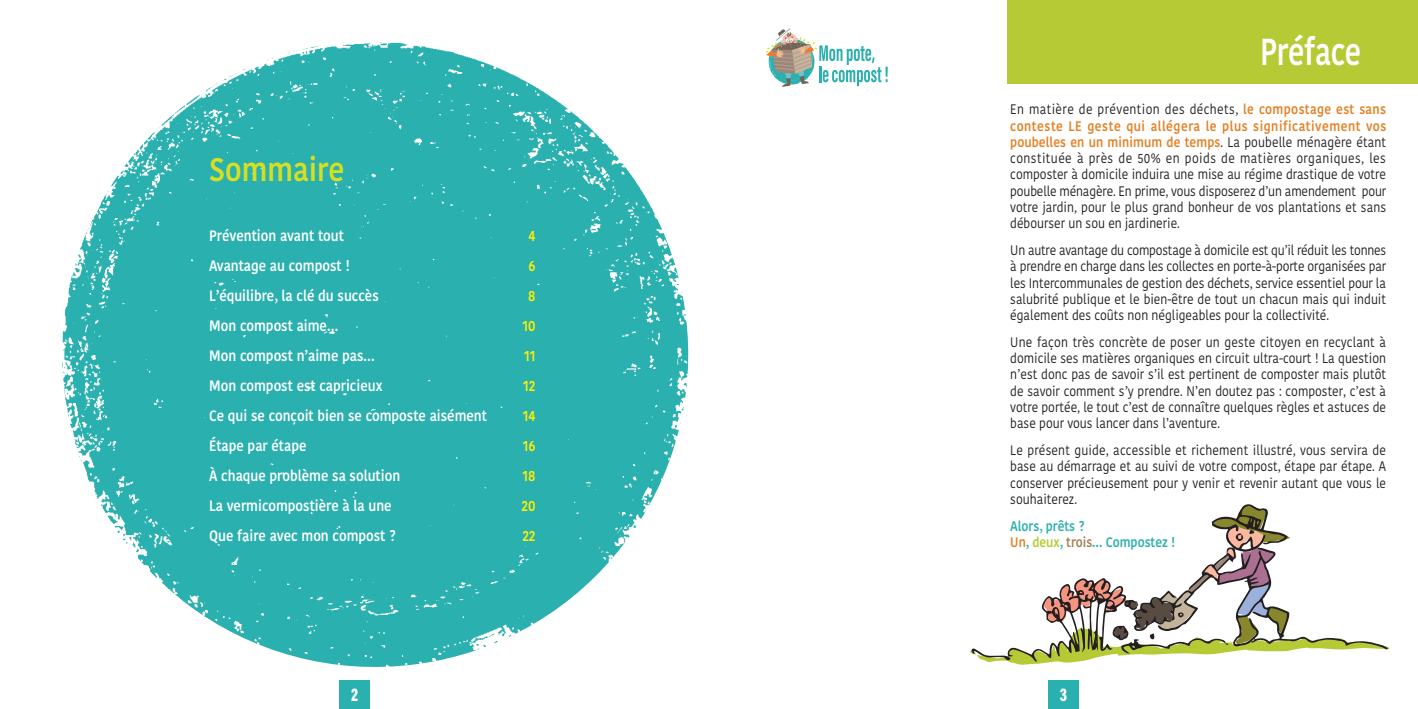
<style>
.page{position:relative;width:1418px;height:709px;background:#fff}
.page>*{position:absolute;margin:0;border:0;box-sizing:border-box;transform-origin:0 0}
.t1{font:600 37.5px "Kohinoor Bangla";letter-spacing:-.01em;color:#fff;scale:.78 1}
.t2{font:600 32.5px "Kohinoor Bangla";color:#d6df21;scale:.88 1}
.t3{font:900 18.75px "Acumin Pro Cond";color:#fff;scale:.86 1}
.t4{font:600 15px "Kohinoor Bangla";color:#fff;scale:.88 1}
.t5{font:600 15px "Kohinoor Bangla";color:#fff101;scale:.88 1}
.t6{font:13.75px/16.2px "Kohinoor Bangla";color:#231f20;text-align:justify;scale:.88 1}
.t7{font:600 13.75px/16.2px "Kohinoor Bangla";color:#2ab0ae;scale:.88 1}
.s1{font-weight:600;color:#e48023}
.s2{color:#e48023}
.s3{color:#b5ca34}
.s4{color:#9f8155}
</style>
<div class="page">
<img style="left:62px;top:42px;width:626px;height:625px">
<div style="left:1007px;top:0;width:410px;height:83px;background:#b5ca34"></div>
<svg style="left:765px;top:28px;width:122px;height:59px"></svg>
<div style="left:339px;top:680px;width:30px;height:29px;background:#2ab0ae"></div>
<div style="left:1048px;top:680px;width:30px;height:29px;background:#2ab0ae"></div>
<svg style="left:969px;top:504px;width:420px;height:161px"></svg>
<h2 class="t2" style="left:209px;top:143px;width:155px">Sommaire</h2>
<p class="t4" style="left:209px;top:223px;width:155px">Prévention avant tout</p>
<p class="t5" style="left:528px;top:223px;width:9px">4</p>
<p class="t4" style="left:209px;top:253px;width:161px">Avantage au compost !</p>
<p class="t5" style="left:528px;top:253px;width:9px">6</p>
<p class="t4" style="left:209px;top:283px;width:194px">L’équilibre, la clé du succès</p>
<p class="t5" style="left:528px;top:283px;width:10px">8</p>
<p class="t4" style="left:209px;top:313px;width:148px">Mon compost aime…</p>
<p class="t5" style="left:522px;top:313px;width:16px">10</p>
<p class="t4" style="left:209px;top:343px;width:190px">Mon compost n’aime pas…</p>
<p class="t5" style="left:524px;top:343px;width:15px">11</p>
<p class="t4" style="left:209px;top:373px;width:198px">Mon compost est capricieux</p>
<p class="t5" style="left:523px;top:373px;width:16px">12</p>
<p class="t4" style="left:209px;top:403px;width:317px">Ce qui se conçoit bien se composte aisément</p>
<p class="t5" style="left:523px;top:403px;width:16px">14</p>
<p class="t4" style="left:209px;top:433px;width:112px">Étape par étape</p>
<p class="t5" style="left:523px;top:433px;width:16px">16</p>
<p class="t4" style="left:209px;top:463px;width:219px">À chaque problème sa solution</p>
<p class="t5" style="left:522px;top:463px;width:16px">18</p>
<p class="t4" style="left:209px;top:493px;width:209px">La vermicompostière à la une</p>
<p class="t5" style="left:521px;top:493px;width:17px">20</p>
<p class="t4" style="left:209px;top:523px;width:214px">Que faire avec mon compost ?</p>
<p class="t5" style="left:522px;top:523px;width:16px">22</p>
<h1 class="t1" style="left:1259px;top:21px;width:131px">Préface</h1>
<p class="t6" style="left:1010px;top:101px;width:429px">En matière de prévention des déchets, <span class="s1">le compostage est sans conteste LE geste qui allégera le plus significativement vos poubelles en un minimum de temps</span>. La poubelle ménagère étant constituée à près de 50% en poids de matières organiques, les composter à domicile induira une mise au régime drastique de votre poubelle ménagère. En prime, vous disposerez d’un amendement pour votre jardin, pour le plus grand bonheur de vos plantations et sans débourser un sou en jardinerie.</p>
<p class="t6" style="left:1010px;top:242px;width:429px">Un autre avantage du compostage à domicile est qu’il réduit les tonnes à prendre en charge dans les collectes en porte-à-porte organisées par les Intercommunales de gestion des déchets, service essentiel pour la salubrité publique et le bien-être de tout un chacun mais qui induit également des coûts non négligeables pour la collectivité.</p>
<p class="t6" style="left:1010px;top:334px;width:428px">Une façon très concrète de poser un geste citoyen en recyclant à domicile ses matières organiques en circuit ultra-court ! La question n’est donc pas de savoir s’il est pertinent de composter mais plutôt de savoir comment s’y prendre. N’en doutez pas : composter, c’est à votre portée, le tout c’est de connaître quelques règles et astuces de base pour vous lancer dans l’aventure.</p>
<p class="t6" style="left:1010px;top:442px;width:428px">Le présent guide, accessible et richement illustré, vous servira de base au démarrage et au suivi de votre compost, étape par étape. A conserver précieusement pour y venir et revenir autant que vous le souhaiterez.</p>
<p class="t7" style="left:1010px;top:517px;width:189px">Alors, prêts ?<br><span class="s2">Un</span>, <span class="s3">deux</span>, <span class="s4">trois</span>… Compostez !</p>
<h3 class="t3" style="left:351px;top:681px;width:10px">2</h3>
<h3 class="t3" style="left:1059px;top:681px;width:10px">3</h3>
</div>
